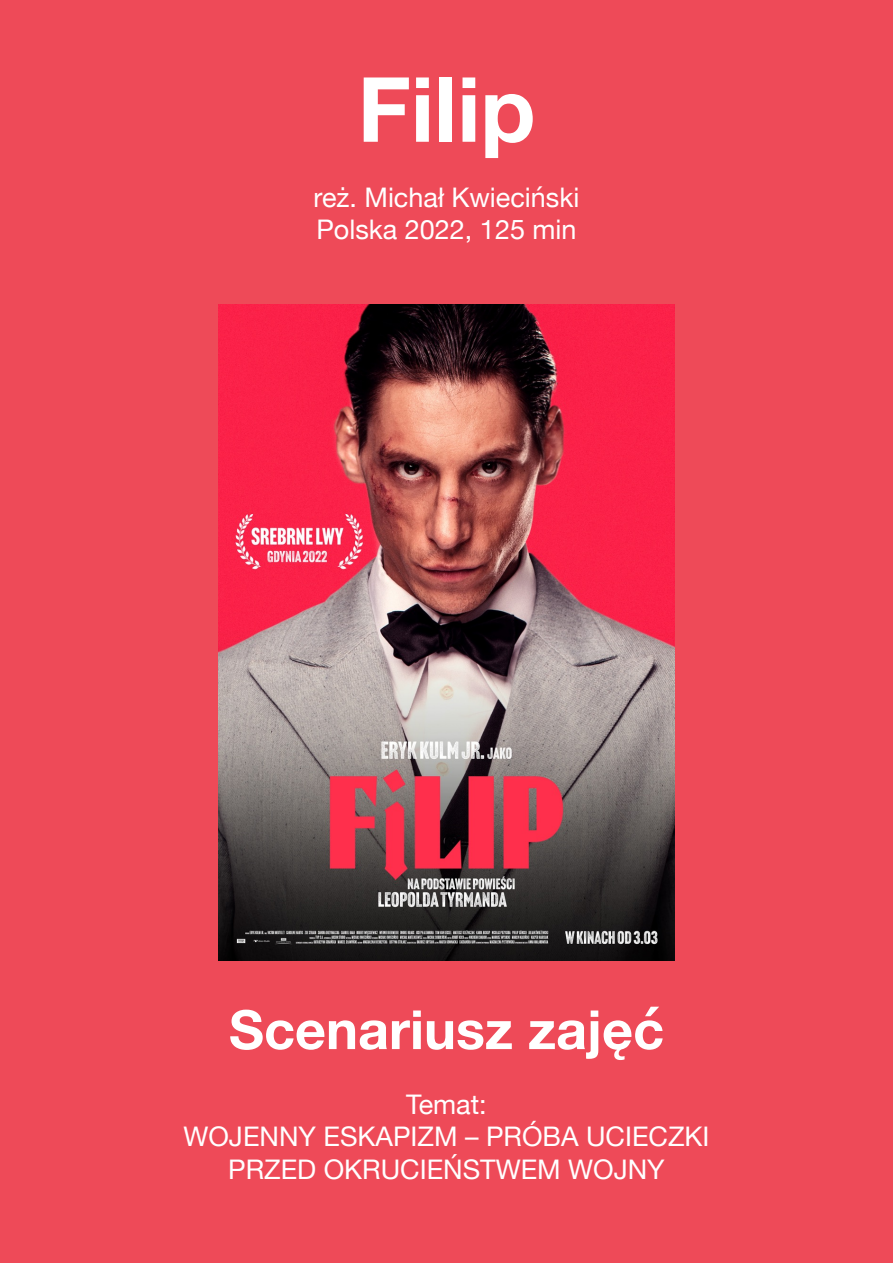
<style>
.page{position:relative;width:893px;height:1263px;background:#ee4a58}
.page>*{position:absolute;margin:0;border:0;box-sizing:border-box;transform-origin:0 0}
.t1{font:700 90px "Helvetica Neue";color:#fff}
.t2{font:700 54px "Helvetica Neue";color:#fff}
.t3{font:27px/32.4px "Helvetica Neue";color:#fff;text-align:center}
</style>
<div class="page">
<img style="left:219px;top:304px;width:455px;height:656px">
<p class="t1" style="left:357px;top:39px;width:180px">Filip</p>
<p class="t3" style="left:313px;top:182px;width:267px">reż. Michał Kwieciński</p>
<p class="t3" style="left:316px;top:215px;width:262px">Polska 2022, 125 min</p>
<p class="t2" style="left:229px;top:987px;width:437px">Scenariusz zajęć</p>
<p class="t3" style="left:183px;top:1090px;width:528px">Temat:<br>WOJENNY ESKAPIZM – PRÓBA UCIECZKI<br>PRZED OKRUCIEŃSTWEM WOJNY</p>
</div>
